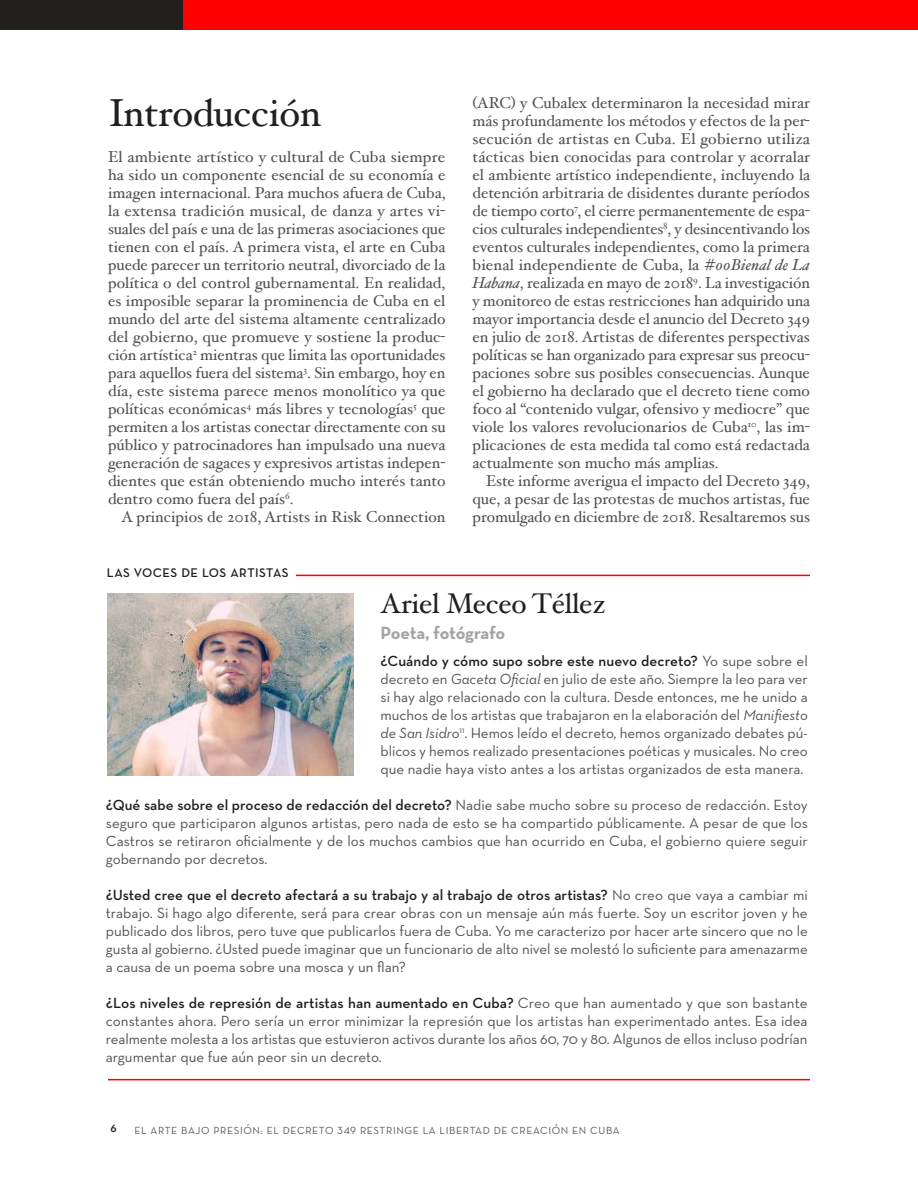
<style>
.page{position:relative;width:918px;height:1188px;background:#fff}
.page>*{position:absolute;margin:0;border:0;box-sizing:border-box;transform-origin:0 0}
.t1{font:39px "Hoefler Text";letter-spacing:-.01em;color:#221f1f}
.t2{font:28.5px "Hoefler Text";letter-spacing:-.01em;color:#221f1f}
.t3{font:700 18px "Neutraface Text";letter-spacing:-.02em;color:#a3a5a5}
.t4{font:15.75px/18px "Hoefler Text";color:#515254;text-align:justify}
.t5{font:15px/18px "Neutraface Text";color:#515254;text-align:justify}
.t6{font:600 12.75px "Neutraface Text";letter-spacing:.04em;color:#221f1f}
.t7{font:600 12px "Neutraface Text";color:#221f1f}
.t8{font:10.5px "Neutraface Text";letter-spacing:.06em;color:#57585a}
.s1{font-style:italic}
.s2{font-weight:600;color:#221f1f}
</style>
<div class="page">
<div style="left:173px;top:0;width:745px;height:30px;background:#f00"></div>
<div style="left:0;top:0;width:183px;height:30px;background:#221f1f"></div>
<img style="left:107px;top:593px;width:247px;height:183px">
<hr style="left:108px;top:1079px;width:702px;height:1px;background:#f00">
<hr style="left:296px;top:575px;width:514px;height:1px;background:#f00">
<h1 class="t1" style="left:108px;top:90px;width:215px">Introducción</h1>
<p class="t4" style="left:108px;top:148px;width:339px">El ambiente artístico y cultural de Cuba siempre ha sido un componente esencial de su economía e imagen internacional. Para muchos afuera de Cuba, la extensa tradición musical, de danza y artes vi&shy;suales del país e una de las primeras asociaciones que tienen con el país. A primera vista, el arte en Cuba puede parecer un territorio neutral, divorciado de la política o del control gubernamental. En realidad, es imposible separar la prominencia de Cuba en el mundo del arte del sistema altamente centralizado del gobierno, que promueve y sostiene la produc&shy;ción artística<sup>2</sup> mientras que limita las oportunidades para aquellos fuera del sistema<sup>3</sup>. Sin embargo, hoy en día, este sistema parece menos monolítico ya que políticas económicas<sup>4</sup> más libres y tecnologías<sup>5</sup> que permiten a los artistas conectar directamente con su público y patrocinadores han impulsado una nueva generación de sagaces y expresivos artistas indepen&shy;dientes que están obteniendo mucho interés tanto dentro como fuera del país<sup>6</sup>.</p>
<p class="t4" style="left:122px;top:508px;width:326px">A principios de 2018, Artists in Risk Connection</p>
<p class="t6" style="left:107px;top:565px;width:183px">LAS VOCES DE LOS ARTISTAS</p>
<p class="t4" style="left:472px;top:94px;width:339px">(ARC) y Cubalex determinaron la necesidad mirar más profundamente los métodos y efectos de la per&shy;secución de artistas en Cuba. El gobierno utiliza tácticas bien conocidas para controlar y acorralar el ambiente artístico independiente, incluyendo la detención arbitraria de disidentes durante períodos de tiempo corto<sup>7</sup>, el cierre permanentemente de espa&shy;cios culturales independientes<sup>8</sup>, y desincentivando los eventos culturales independientes, como la primera bienal independiente de Cuba, la <span class="s1">#00Bienal de La Habana</span>, realizada en mayo de 2018<sup>9</sup>. La investigación y monitoreo de estas restricciones han adquirido una mayor importancia desde el anuncio del Decreto 349 en julio de 2018. Artistas de diferentes perspectivas políticas se han organizado para expresar sus preocu&shy;paciones sobre sus posibles consecuencias. Aunque el gobierno ha declarado que el decreto tiene como foco al “contenido vulgar, ofensivo y mediocre” que viole los valores revolucionarios de Cuba<sup>10</sup>, las im&shy;plicaciones de esta medida tal como está redactada actualmente son mucho más amplias.</p>
<p class="t4" style="left:472px;top:472px;width:339px;text-indent:14px">Este informe averigua el impacto del Decreto 349, que, a pesar de las protestas de muchos artistas, fue promulgado en diciembre de 2018. Resaltaremos sus</p>
<h2 class="t2" style="left:381px;top:587px;width:226px">Ariel Meceo Téllez</h2>
<p class="t3" style="left:381px;top:623px;width:126px">Poeta, fotógrafo</p>
<p class="t5" style="left:381px;top:652px;width:429px"><span class="s2">¿Cuándo y cómo supo sobre este nuevo decreto?</span> Yo supe sobre el decreto en <span class="s1">Gaceta Oficial</span> en julio de este año. Siempre la leo para ver si hay algo relacionado con la cultura. Desde entonces, me he unido a muchos de los artistas que trabajaron en la elaboración del <span class="s1">Manifiesto de San Isidro</span><sup>11</sup>. Hemos leído el decreto, hemos organizado debates pú&shy;blicos y hemos realizado presentaciones poéticas y musicales. No creo que nadie haya visto antes a los artistas organizados de esta manera.</p>
<p class="t5" style="left:106px;top:796px;width:704px"><span class="s2">¿Qué sabe sobre el proceso de redacción del decreto?</span> Nadie sabe mucho sobre su proceso de redacción. Estoy seguro que participaron algunos artistas, pero nada de esto se ha compartido públicamente. A pesar de que los Castros se retiraron oficialmente y de los muchos cambios que han ocurrido en Cuba, el gobierno quiere seguir gobernando por decretos.</p>
<p class="t5" style="left:106px;top:887px;width:704px"><span class="s2">¿Usted cree que el decreto afectará a su trabajo y al trabajo de otros artistas?</span> No creo que vaya a cambiar mi trabajo. Si hago algo diferente, será para crear obras con un mensaje aún más fuerte. Soy un escritor joven y he publicado dos libros, pero tuve que publicarlos fuera de Cuba. Yo me caracterizo por hacer arte sincero que no le gusta al gobierno. ¿Usted puede imaginar que un funcionario de alto nivel se molestó lo suficiente para amenazarme a causa de un poema sobre una mosca y un flan?</p>
<p class="t5" style="left:106px;top:995px;width:703px"><span class="s2">¿Los niveles de represión de artistas han aumentado en Cuba?</span> Creo que han aumentado y que son bastante constantes ahora. Pero sería un error minimizar la represión que los artistas han experimentado antes. Esa idea realmente molesta a los artistas que estuvieron activos durante los años 60, 70 y 80. Algunos de ellos incluso podrían argumentar que fue aún peor sin un decreto.</p>
<p class="t7" style="left:110px;top:1121px;width:8px">6</p>
<p class="t8" style="left:135px;top:1124px;width:487px">EL ARTE BAJO PRESIÓN: EL DECRETO 349 RESTRINGE LA LIBERTAD DE CREACIÓN EN CUBA</p>
</div>
